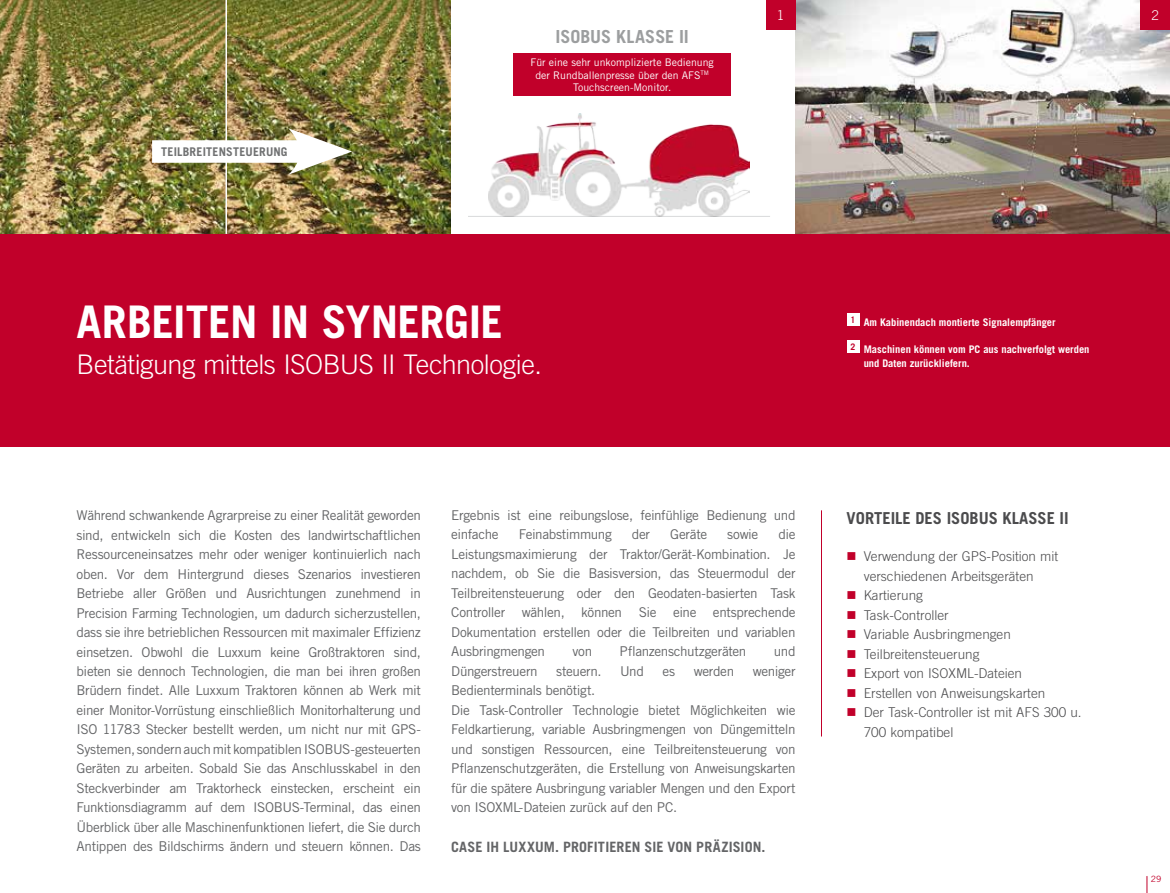
<style>
.page{position:relative;width:1170px;height:893px;background:#fff}
.page>*{position:absolute;margin:0;border:0;box-sizing:border-box;transform-origin:0 0}
.t1{font:700 45px "Trade Gothic LT Pro";letter-spacing:-.015em;color:#fff}
.t2{font:300 27px "Trade Gothic LT Pro";letter-spacing:-.02em;color:#fff}
.t3{font:700 18px "Trade Gothic LT Pro";color:#9c9e9f}
.t4{font:700 16.5px "Trade Gothic LT Pro";color:#4b4b4d}
.t5{font:700 14.25px "Trade Gothic LT Pro";letter-spacing:.01em;color:#646567}
.t6{font:13.5px/19.5px "Trade Gothic LT Pro";letter-spacing:-.025em;color:#646567;text-align:justify}
.t7{font:300 13.5px/19.5px "Trade Gothic LT Std";color:#4b4b4d;text-align:center}
.t8{font:300 13.5px "Trade Gothic LT Std";color:#fff}
.t9{font:700 12px "Trade Gothic LT Pro";letter-spacing:.015em;color:#707172}
.t10{font:700 10.5px/13.5px "Trade Gothic LT Std";color:#fff}
.t11{font:10.5px/12.6px "Trade Gothic LT Std";color:#fff;text-align:center}
.t12{font:8.7px "Trade Gothic LT Pro";color:#c1002a}
.s1{color:#c1002a}
</style>
<div class="page">
<img style="left:0;top:0;width:451px;height:234px">
<div style="left:0;top:234px;width:1169px;height:212px;background:#c1002a"></div>
<img style="left:795px;top:0;width:374px;height:234px">
<hr style="left:821px;top:511px;width:1px;height:225px;background:#c1002a">
<div style="left:1140px;top:0;width:29px;height:30px;background:#c1002a"></div>
<div style="left:765px;top:0;width:30px;height:30px;background:#c1002a"></div>
<img style="left:488px;top:114px;width:261px;height:102px">
<hr style="left:468px;top:216px;width:302px;height:1px;background:#d9dadb">
<svg style="left:1146px;top:876px;width:1px;height:17px"></svg>
<hr style="left:225px;top:0;width:2px;height:234px;background:#fff">
<div style="left:152px;top:140px;width:161px;height:23px;background:#fff"></div>
<img style="left:288px;top:128px;width:64px;height:47px">
<div style="left:846px;top:314px;width:13px;height:12px;background:#fff"></div>
<div style="left:846px;top:341px;width:13px;height:12px;background:#fff"></div>
<div style="left:513px;top:54px;width:218px;height:42px;background:#c1002a"></div>
<p class="t9" style="left:161px;top:144px;width:128px">TEILBREITENSTEUERUNG</p>
<h3 class="t3" style="left:555px;top:25px;width:135px">ISOBUS KLASSE II</h3>
<p class="t11" style="left:530px;top:56px;width:185px">Für eine sehr unkomplizierte Bedienung der Rundballenpresse über den AFS<sup>TM<br></sup>Touchscreen-Monitor.</p>
<h1 class="t1" style="left:77px;top:295px;width:428px">ARBEITEN IN SYNERGIE</h1>
<h2 class="t2" style="left:77px;top:349px;width:466px">Betätigung mittels ISOBUS II Technologie.</h2>
<p class="t8" style="left:776px;top:7px;width:9px">1</p>
<p class="t8" style="left:1151px;top:7px;width:9px">2</p>
<p class="t10" style="left:850px;top:316px;width:207px"><sup>1</sup> Am Kabinendach montierte Signalempfänger</p>
<p class="t10" style="left:863px;top:343px;width:227px;text-indent:-13px"><sup>2</sup> Maschinen können vom PC aus nachverfolgt werden und Daten zurückliefern.</p>
<p class="t6" style="left:77px;top:505px;width:346px">Während schwankende Agrarpreise zu einer Realität geworden sind, entwickeln sich die Kosten des landwirtschaftlichen Ressourceneinsatzes mehr oder weniger kontinuierlich nach oben. Vor dem Hintergrund dieses Szenarios investieren Betriebe aller Größen und Ausrichtungen zunehmend in Precision Farming Technologien, um dadurch sicherzustellen, dass sie ihre betrieblichen Ressourcen mit maximaler Effizienz einsetzen. Obwohl die Luxxum keine Großtraktoren sind, bieten sie dennoch Technologien, die man bei ihren großen Brüdern findet. Alle Luxxum Traktoren können ab Werk mit einer Monitor-Vorrüstung einschließlich Monitorhalterung und ISO 11783 Stecker bestellt werden, um nicht nur mit GPS-Systemen, sondern auch mit kompatiblen ISOBUS-gesteuerten Geräten zu arbeiten. Sobald Sie das Anschlusskabel in den Steckverbinder am Traktorheck einstecken, erscheint ein Funktionsdiagramm auf dem ISOBUS-Terminal, das einen Überblick über alle Maschinenfunktionen liefert, die Sie durch Antippen des Bildschirms ändern und steuern können. Das</p>
<p class="t6" style="left:451px;top:505px;width:346px">Ergebnis ist eine reibungslose, feinfühlige Bedienung und einfache</p>
<p class="t6" style="left:451px;top:525px;width:346px;text-indent:327px">die Leistungsmaximierung der Traktor/Gerät-Kombination. Je nachdem, ob Sie die Basisversion, das Steuermodul der Teilbreitensteuerung oder den Geodaten-basierten Task Controller wählen, können Sie eine entsprechende Dokumentation erstellen oder die Teilbreiten und variablen Ausbringmengen</p>
<p class="t6" style="left:519px;top:525px;width:94px">Feinabstimmung</p>
<p class="t6" style="left:632px;top:525px;width:20px">der</p>
<p class="t6" style="left:670px;top:525px;width:38px">Geräte</p>
<p class="t6" style="left:727px;top:525px;width:33px">sowie</p>
<p class="t6" style="left:572px;top:642px;width:21px">von</p>
<p class="t6" style="left:619px;top:642px;width:128px">Pflanzenschutzgeräten</p>
<p class="t6" style="left:773px;top:642px;width:23px">und</p>
<p class="t6" style="left:451px;top:661px;width:88px">Düngerstreuern</p>
<p class="t6" style="left:556px;top:661px;width:47px">steuern.</p>
<p class="t6" style="left:620px;top:661px;width:25px">Und</p>
<p class="t6" style="left:662px;top:661px;width:14px">es</p>
<p class="t6" style="left:693px;top:661px;width:42px">werden</p>
<p class="t6" style="left:752px;top:661px;width:44px">weniger</p>
<p class="t6" style="left:451px;top:681px;width:346px;text-align:left">Bedienterminals benötigt.<br>Die Task-Controller Technologie bietet Möglichkeiten wie Feldkartierung, variable Ausbringmengen von Düngemitteln und sonstigen Ressourcen, eine Teilbreitensteuerung von Pflanzenschutzgeräten, die Erstellung von Anweisungskarten für die spätere Ausbringung variabler Mengen und den Export von ISOXML-Dateien zurück auf den PC.</p>
<p class="t5" style="left:451px;top:838px;width:315px">CASE IH LUXXUM. PROFITIEREN SIE VON PRÄZISION.</p>
<p class="t4" style="left:846px;top:508px;width:223px">VORTEILE DES ISOBUS KLASSE II</p>
<p class="t7" style="left:846px;top:546px;width:213px"><span class="s1">■</span> Verwendung der GPS-Position mit verschiedenen Arbeitsgeräten</p>
<p class="t7" style="left:846px;top:585px;width:78px"><span class="s1">■</span> Kartierung</p>
<p class="t7" style="left:846px;top:605px;width:104px"><span class="s1">■</span> Task-Controller</p>
<p class="t7" style="left:846px;top:624px;width:166px"><span class="s1">■</span> Variable Ausbringmengen</p>
<p class="t7" style="left:846px;top:644px;width:134px"><span class="s1">■</span> Teilbreitensteuerung</p>
<p class="t7" style="left:846px;top:663px;width:177px"><span class="s1">■</span> Export von ISOXML-Dateien</p>
<p class="t7" style="left:846px;top:683px;width:200px"><span class="s1">■</span> Erstellen von Anweisungskarten</p>
<p class="t7" style="left:863px;top:702px;width:219px;text-align:left;text-indent:-17px"><span class="s1">■</span> Der Task-Controller ist mit AFS 300 u.<br>700 kompatibel</p>
<p class="t12" style="left:1150px;top:874px;width:12px">29</p>
</div>
